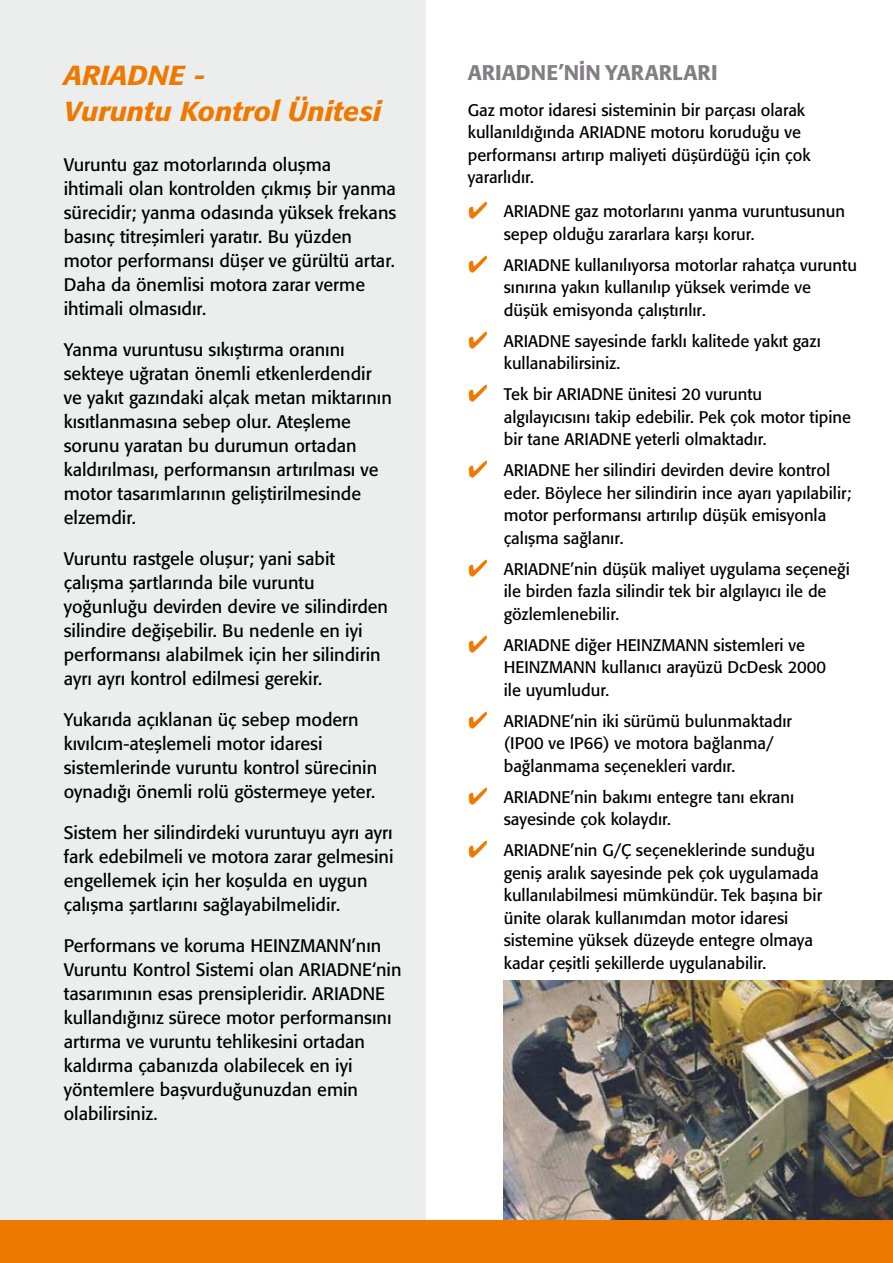
<style>
.page{position:relative;width:893px;height:1263px;background:#fff}
.page>*{position:absolute;margin:0;border:0;box-sizing:border-box;transform-origin:0 0}
.t1{font:italic 500 27.3px/36px "Formata BQ";color:#ee7900;scale:1.05 1}
.t2{font:500 21px "Formata BQ";color:#817f84}
.t3{font:18px/24px "Formata BQ";color:#000}
.t4{font:16.65px/22.5px "Formata BQ";color:#000}
.t5{font:16.5px/22.5px "Formata BQ";color:#000}
.s1{color:#ee7900}
.s2{font-size:16.65px}
.s3{font-size:16.5px}
</style>
<div class="page">
<div style="left:0;top:0;width:425px;height:1237px;background:#eceeee"></div>
<img style="left:503px;top:981px;width:390px;height:239px">
<div style="left:0;top:1220px;width:893px;height:43px;background:#ee7900"></div>
<h1 class="t1" style="left:64px;top:57px;width:304px">ARIADNE -<br>Vuruntu Kontrol Ünitesi</h1>
<p class="t3" style="left:64px;top:152px;width:334px">Vuruntu gaz motorlarında oluşma<br>ihtimali olan kontrolden çıkmış bir yanma sürecidir; yanma odasında yüksek frekans basınç titreşimleri yaratır. Bu yüzden motor performansı düşer ve gürültü artar.<br>Daha da önemlisi motora zarar verme ihtimali olmasıdır.</p>
<p class="t3" style="left:64px;top:337px;width:330px">Yanma vuruntusu sıkıştırma oranını sekteye uğratan önemli etkenlerdendir ve yakıt gazındaki alçak metan miktarının kısıtlanmasına sebep olur. Ateşleme sorunu yaratan bu durumun ortadan kaldırılması, performansın artırılması ve motor tasarımlarının geliştirilmesinde elzemdir.</p>
<p class="t3" style="left:64px;top:546px;width:326px">Vuruntu rastgele oluşur; yani sabit çalışma şartlarında bile vuruntu yoğunluğu devirden devire ve silindirden silindire değişebilir. Bu nedenle en iyi performansı alabilmek için her silindirin ayrı ayrı kontrol edilmesi gerekir.</p>
<p class="t3" style="left:64px;top:707px;width:315px">Yukarıda açıklanan üç sebep modern kıvılcım-ateşlemeli motor idaresi sistemlerinde vuruntu kontrol sürecinin oynadığı önemli rolü göstermeye yeter.</p>
<p class="t3" style="left:64px;top:820px;width:331px">Sistem her silindirdeki vuruntuyu ayrı ayrı fark edebilmeli ve motora zarar gelmesini engellemek için her koşulda en uygun çalışma şartlarını sağlayabilmelidir.</p>
<p class="t3" style="left:64px;top:933px;width:339px">Performans ve koruma HEINZMANN’nın Vuruntu Kontrol Sistemi olan ARIADNE‘nin tasarımının esas prensipleridir. ARIADNE kullandığınız sürece motor performansını artırma ve vuruntu tehlikesini ortadan kaldırma çabanızda olabilecek en iyi yöntemlere başvurduğunuzdan emin olabilirsiniz.</p>
<p class="t2" style="left:468px;top:60px;width:164px">ARIADNE’NİN YARAR</p>
<p class="t2" style="left:672px;top:60px;width:24px">LARI</p>
<p class="t4" style="left:468px;top:99px;width:344px">Gaz motor idaresi sisteminin bir parçası olarak kullanıldığında ARIADNE motoru koruduğu ve performansı artırıp maliyeti düşürdüğü için çok yararlıdır.</p>
<p class="t4" style="left:504px;top:200px;width:343px;text-indent:-36px"><span class="s1">✔</span> ARIADNE gaz motorlarını yanma vuruntusunun sepep olduğu zararlara karşı korur.</p>
<p class="t5" style="left:504px;top:254px;width:355px;text-indent:-36px"><span class="s1">✔</span> ARIADNE kullanılıyorsa motorlar rahatça vuruntu sınırına yakın kullanılıp yüksek verimde ve düşük emisyonda çalıştırılır<span class="s2">.</span></p>
<p class="t4" style="left:504px;top:330px;width:319px;text-indent:-36px"><span class="s1">✔</span> ARIADNE sayesinde farklı kalitede yakıt gazı kullanabilirsiniz.</p>
<p class="t4" style="left:504px;top:383px;width:349px;text-indent:-36px"><span class="s1">✔</span> Tek bir ARIADNE ünitesi 20 vuruntu algılayıcısını takip edebilir. Pek çok motor tipine bir tane ARIADNE yeterli olmaktadır.</p>
<p class="t4" style="left:504px;top:459px;width:349px;text-indent:-36px"><span class="s1">✔</span> ARIADNE her silindiri devirden devire kontrol eder. Böylece her silindirin ince ayarı yapılabilir; motor performansı artırılıp <span class="s3">düşük emisyonla</span></p>
<p class="t5" style="left:504px;top:527px;width:121px">çalışma sağlanır<span class="s2">.</span></p>
<p class="t4" style="left:504px;top:558px;width:348px;text-indent:-36px"><span class="s1">✔</span> ARIADNE’nin düşük maliyet uygulama seçeneği ile birden fazla silindir tek bir algılayıcı ile de gözlemlenebilir.</p>
<p class="t4" style="left:504px;top:634px;width:324px;text-indent:-36px"><span class="s1">✔</span> ARIADNE diğer HEINZMANN sistemleri ve<br>HEINZMANN kullanıcı arayüzü DcDesk 2000 ile uyumludur.</p>
<p class="t4" style="left:504px;top:710px;width:290px;text-indent:-36px"><span class="s1">✔</span> ARIADNE’nin iki sürümü bulunmaktadır (IP00 ve IP66) ve motora bağlanma/ bağlanmama seçenekleri vardır.</p>
<p class="t4" style="left:504px;top:786px;width:292px;text-indent:-36px"><span class="s1">✔</span> ARIADNE’nin bakımı entegre tanı ekranı sayesinde çok kolaydır.</p>
<p class="t4" style="left:504px;top:839px;width:320px;text-indent:-36px"><span class="s1">✔</span> ARIADNE’nin G/Ç seçeneklerinde sunduğu geniş aralık sayesinde pek çok uygulamada kullanılabilmesi mümkündür. Tek başına bir ünite olarak kullanımdan motor idaresi sistemine yüksek düzeyde entegre olmaya kadar çeşitli şekillerde uygulanabilir.</p>
</div>
